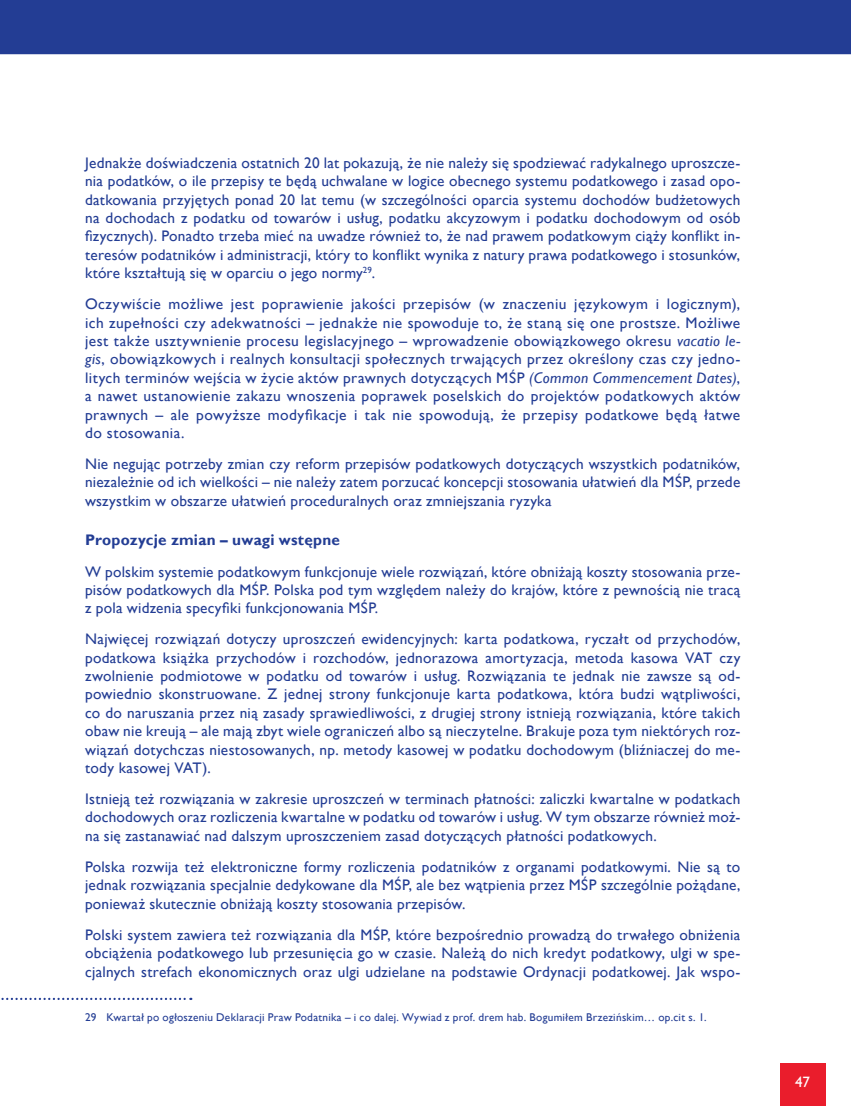
<style>
.page{position:relative;width:851px;height:1106px;background:#fff}
.page>*{position:absolute;margin:0;border:0;box-sizing:border-box;transform-origin:0 0}
.t1{font:15.3px/18.3px "Gill Sans";letter-spacing:.015em;color:#233d94;text-align:justify}
.t2{font:700 15.3px "Gill Sans";letter-spacing:.015em;color:#233d94}
.t3{font:15px "Gill Sans";color:#fff}
.t4{font:11.25px "Gill Sans";letter-spacing:.025em;color:#233d94}
.s1{font-style:italic}
</style>
<div class="page">
<svg style="left:1px;top:997px;width:190px;height:3px"></svg>
<div style="left:779px;top:1063px;width:46px;height:43px;background:#ea1d2c"></div>
<div style="left:0;top:0;width:850px;height:54px;background:#233d94"></div>
<p class="t1" style="left:85px;top:154px;width:656px">Jednakże doświadczenia ostatnich 20 lat pokazują, że nie należy się spodziewać radykalnego uproszcze&shy;nia podatków, o ile przepisy te będą uchwalane w logice obecnego systemu podatkowego i zasad opo&shy;datkowania przyjętych ponad 20 lat temu (w szczególności oparcia systemu dochodów budżetowych na dochodach z podatku od towarów i usług, podatku akcyzowym i podatku dochodowym od osób fizycznych). Ponadto trzeba mieć na uwadze również to, że nad prawem podatkowym ciąży konflikt in&shy;teresów podatników i administracji, który to konflikt wynika z natury prawa podatkowego i stosunków, które kształtują się w oparciu o jego normy<sup>29</sup>.</p>
<p class="t1" style="left:85px;top:295px;width:656px">Oczywiście możliwe jest poprawienie jakości przepisów (w znaczeniu językowym i logicznym), ich zupełności czy adekwatności – jednakże nie spowoduje to, że staną się one prostsze. Możliwe jest także usztywnienie procesu legislacyjnego – wprowadzenie obowiązkowego okresu <span class="s1">vacatio le&shy;gis</span>, obowiązkowych i realnych konsultacji społecznych trwających przez określony czas czy jedno&shy;litych terminów wejścia w życie aktów prawnych dotyczących MŚP <span class="s1">(Common Commencement Dates)</span>, a nawet ustanowienie zakazu wnoszenia poprawek poselskich do projektów podatkowych aktów prawnych – ale powyższe modyfikacje i tak nie spowodują, że przepisy podatkowe będą łatwe do stosowania.</p>
<p class="t1" style="left:85px;top:455px;width:656px">Nie negując potrzeby zmian czy reform przepisów podatkowych dotyczących wszystkich podatników, niezależnie od ich wielkości – nie należy zatem porzucać koncepcji stosowania ułatwień dla MŚP, przede wszystkim w obszarze ułatwień proceduralnych oraz zmniejszania ryzyka</p>
<p class="t2" style="left:85px;top:531px;width:256px">Propozycje zmian – uwagi wstępne</p>
<p class="t1" style="left:85px;top:562px;width:656px">W polskim systemie podatkowym funkcjonuje wiele rozwiązań, które obniżają koszty stosowania prze&shy;pisów podatkowych dla MŚP. Polska pod tym względem należy do krajów, które z pewnością nie tracą z pola widzenia specyfiki funkcjonowania MŚP.</p>
<p class="t1" style="left:85px;top:630px;width:656px">Najwięcej rozwiązań dotyczy uproszczeń ewidencyjnych: karta podatkowa, ryczałt od przychodów, podatkowa książka przychodów i rozchodów, jednorazowa amortyzacja, metoda kasowa VAT czy zwolnienie podmiotowe w podatku od towarów i usług. Rozwiązania te jednak nie zawsze są od&shy;powiednio skonstruowane. Z jednej strony funkcjonuje karta podatkowa, która budzi wątpliwości, co do naruszania przez nią zasady sprawiedliwości, z drugiej strony istnieją rozwiązania, które takich obaw nie kreują – ale mają zbyt wiele ograniczeń albo są nieczytelne. Brakuje poza tym niektórych roz&shy;wiązań dotychczas niestosowanych, np. metody kasowej w podatku dochodowym (bliźniaczej do me&shy;tody kasowej VAT).</p>
<p class="t1" style="left:85px;top:790px;width:656px">Istnieją też rozwiązania w zakresie uproszczeń w terminach płatności: zaliczki kwartalne w podatkach dochodowych oraz rozliczenia kwartalne w podatku od towarów i usług. W tym obszarze również moż&shy;na się zastanawiać nad dalszym uproszczeniem zasad dotyczących płatności podatkowych.</p>
<p class="t1" style="left:85px;top:858px;width:656px">Polska rozwija też elektroniczne formy rozliczenia podatników z organami podatkowymi. Nie są to jednak rozwiązania specjalnie dedykowane dla MŚP, ale bez wątpienia przez MŚP szczególnie pożądane, ponieważ skutecznie obniżają koszty stosowania przepisów.</p>
<p class="t1" style="left:85px;top:925px;width:656px">Polski system zawiera też rozwiązania dla MŚP, które bezpośrednio prowadzą do trwałego obniżenia obciążenia podatkowego lub przesunięcia go w czasie. Należą do nich kredyt podatkowy, ulgi w spe&shy;cjalnych strefach ekonomicznych oraz ulgi udzielane na podstawie Ordynacji podatkowej. Jak wspo-</p>
<p class="t4" style="left:85px;top:1010px;width:623px">29 Kwartał po ogłoszeniu Deklaracji Praw Podatnika – i co dalej. Wywiad z prof. drem hab. Bogumiłem Brzezińskim… op.cit s. 1.</p>
<p class="t3" style="left:795px;top:1072px;width:16px">47</p>
</div>
